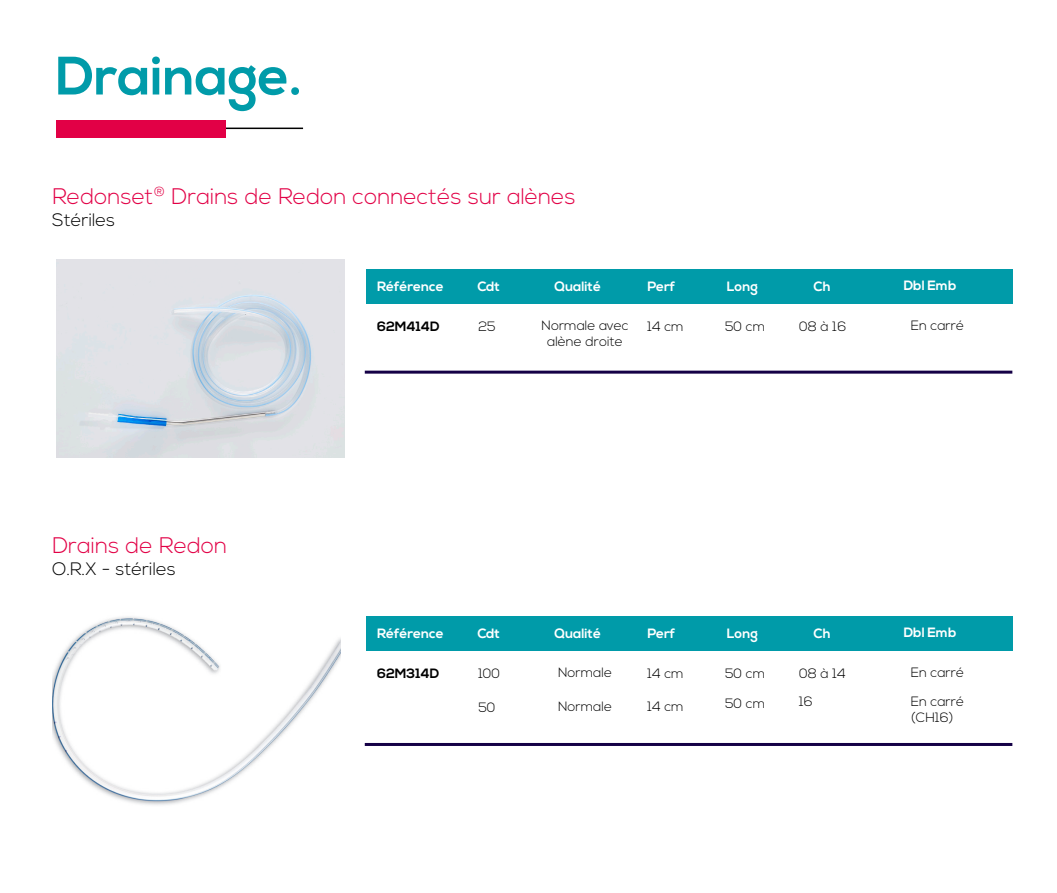
<style>
.page{position:relative;width:1057px;height:893px;background:#fff}
.page>*{position:absolute;margin:0;border:0;box-sizing:border-box;transform-origin:0 0}
.t1{font:700 54px "Nexa";color:#009ba9}
.t2{font:300 22.5px "Nexa";color:#e20046}
.t3{font:300 18px "Nexa";color:#000}
.t4{font:300 13.5px/16.2px "Nexa";color:#000}
.t5{font:700 13.5px "Nexa";color:#fff}
.t6{font:700 13.5px "Nexa";color:#000}
</style>
<div class="page">
<img style="left:56px;top:260px;width:288px;height:197px">
<img style="left:52px;top:616px;width:288px;height:189px">
<div style="left:366px;top:269px;width:646px;height:35px;background:#009ba9"></div>
<div style="left:366px;top:616px;width:646px;height:35px;background:#009ba9"></div>
<hr style="left:365px;top:371px;width:647px;height:3px;background:#150046">
<hr style="left:365px;top:743px;width:647px;height:3px;background:#150046">
<hr style="left:56px;top:128px;width:247px;height:1px;background:#000">
<div style="left:56px;top:120px;width:169px;height:18px;background:#e20046"></div>
<p class="t1" style="left:56px;top:45px;width:248px">Drainage.</p>
<p class="t2" style="left:52px;top:183px;width:525px">Redonset<sup>®</sup> Drains de Redon connectés sur alènes</p>
<p class="t3" style="left:52px;top:210px;width:64px">Stériles</p>
<p class="t5" style="left:377px;top:279px;width:68px">Référence</p>
<p class="t6" style="left:377px;top:319px;width:64px">62M414D</p>
<p class="t5" style="left:477px;top:279px;width:24px">Cdt</p>
<p class="t4" style="left:478px;top:319px;width:19px">25</p>
<p class="t5" style="left:554px;top:279px;width:48px">Qualité</p>
<p class="t4" style="left:541px;top:318px;width:89px;text-align:center">Normale avec alène droite</p>
<p class="t5" style="left:647px;top:279px;width:30px">Perf</p>
<p class="t4" style="left:647px;top:319px;width:38px">14 cm</p>
<p class="t5" style="left:726px;top:279px;width:33px">Long</p>
<p class="t4" style="left:725px;top:319px;width:42px">50 cm</p>
<p class="t5" style="left:813px;top:279px;width:19px">Ch</p>
<p class="t4" style="left:799px;top:319px;width:49px">08 à 16</p>
<p class="t5" style="left:903px;top:278px;width:54px">Dbl Emb</p>
<p class="t4" style="left:910px;top:318px;width:55px">En carré</p>
<p class="t2" style="left:52px;top:532px;width:176px">Drains de Redon</p>
<p class="t3" style="left:52px;top:558px;width:125px">O.R.X - stériles</p>
<p class="t5" style="left:377px;top:626px;width:68px">Référence</p>
<p class="t6" style="left:377px;top:666px;width:64px">62M314D</p>
<p class="t5" style="left:477px;top:626px;width:24px">Cdt</p>
<p class="t4" style="left:478px;top:666px;width:23px">100</p>
<p class="t4" style="left:478px;top:700px;width:19px">50</p>
<p class="t5" style="left:554px;top:626px;width:48px">Qualité</p>
<p class="t4" style="left:558px;top:665px;width:55px">Normale</p>
<p class="t4" style="left:558px;top:699px;width:55px">Normale</p>
<p class="t5" style="left:647px;top:626px;width:30px">Perf</p>
<p class="t4" style="left:647px;top:666px;width:38px">14 cm</p>
<p class="t4" style="left:647px;top:699px;width:38px">14 cm</p>
<p class="t5" style="left:726px;top:626px;width:33px">Long</p>
<p class="t4" style="left:725px;top:666px;width:42px">50 cm</p>
<p class="t4" style="left:725px;top:696px;width:42px">50 cm</p>
<p class="t5" style="left:813px;top:626px;width:19px">Ch</p>
<p class="t4" style="left:799px;top:666px;width:48px">08 à 14</p>
<p class="t4" style="left:799px;top:694px;width:15px">16</p>
<p class="t5" style="left:903px;top:625px;width:54px">Dbl Emb</p>
<p class="t4" style="left:910px;top:665px;width:55px">En carré</p>
<p class="t4" style="left:910px;top:694px;width:55px">En carré (CH16)</p>
</div>
